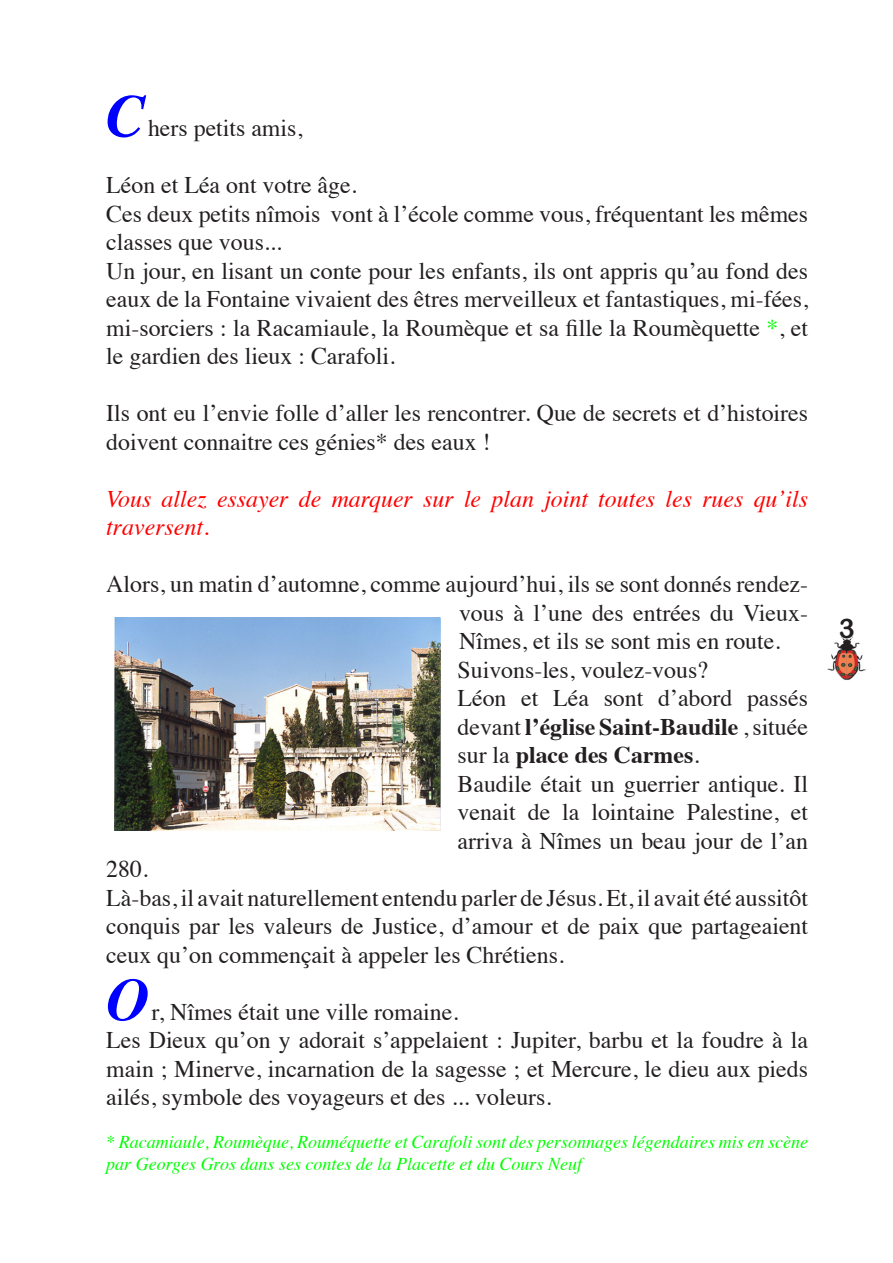
<style>
.page{position:relative;width:893px;height:1263px;background:#fff}
.page>*{position:absolute;margin:0;border:0;box-sizing:border-box;transform-origin:0 0}
.Txt{font:italic 700 59.85px "Times";color:#00f}
.Page{font:27px "Arial Rounded MT Bold";color:#231f20}
.Txt-2{font:23.85px/28.5px "Times";color:#231f20;text-align:justify}
.Txt-3{font:italic 23.85px/28.5px "Times";color:#f00}
.Renvoi{font:italic 18px/21.6px "Times";color:#0f0}
.s1{color:#0f0}
.s2{font-weight:700}
</style>
<div class="page">
<img style="left:827px;top:636px;width:39px;height:44px">
<img style="left:114px;top:618px;width:326px;height:212px">
<p class="Txt" style="left:106px;top:60px;width:41px">C</p>
<p class="Txt-2" style="left:148px;top:112px;width:156px">hers petits amis,</p>
<p class="Txt-2" style="left:106px;top:169px;width:252px">Léon et Léa ont votre âge.</p>
<p class="Txt-2" style="left:106px;top:197px;width:703px">Ces deux petits nîmois vont à l’école comme vous, fréquentant les mêmes classes que vous...</p>
<p class="Txt-2" style="left:106px;top:254px;width:703px">Un jour, en lisant un conte pour les enfants, ils ont appris qu’au fond des eaux de la Fontaine vivaient des êtres merveilleux et fantastiques, mi-fées, mi-sorciers : la Racamiaule, la Roumèque et sa fille la Roumèquette <span class="s1">*</span>, et le gardien des lieux : Carafoli.</p>
<p class="Txt-2" style="left:106px;top:397px;width:703px">Ils ont eu l’envie folle d’aller les rencontrer. Que de secrets et d’histoires doivent connaitre ces génies* des eaux !</p>
<p class="Txt-3" style="left:106px;top:483px;width:703px">Vous allez essayer de marquer sur le plan joint toutes les rues qu’ils traversent.</p>
<p class="Txt-2" style="left:459px;top:568px;width:351px;text-indent:-353px">Alors, un matin d’automne, comme aujourd’hui, ils se sont donnés rendez&shy;vous à l’une des entrées du Vieux-Nîmes, et ils se sont mis en route.</p>
<p class="Txt-2" style="left:457px;top:653px;width:252px">Suivons-les, voulez-vous?</p>
<p class="Txt-2" style="left:457px;top:682px;width:352px">Léon et Léa sont d’abord passés devant <span class="s2">l’église Saint-Baudile</span> , située sur la <span class="s2">place des Carmes</span>.</p>
<p class="Txt-2" style="left:457px;top:767px;width:352px">Baudile était un guerrier antique. Il venait de la lointaine Palestine, et arriva à Nîmes un beau jour de l’an</p>
<p class="Txt-2" style="left:106px;top:853px;width:43px">280.</p>
<p class="Txt-2" style="left:106px;top:881px;width:703px">Là-bas, il avait naturellement entendu parler de Jésus. Et, il avait été aussitôt conquis par les valeurs de Justice, d’amour et de paix que partageaient ceux qu’on commençait à appeler les Chrétiens.</p>
<p class="Txt" style="left:106px;top:943px;width:45px">O</p>
<p class="Txt-2" style="left:151px;top:995px;width:309px">r, Nîmes était une ville romaine.</p>
<p class="Txt-2" style="left:106px;top:1024px;width:703px">Les Dieux qu’on y adorait s’appelaient : Jupiter, barbu et la foudre à la main ; Minerve, incarnation de la sagesse ; et Mercure, le dieu aux pieds ailés, symbole des voyageurs et des ... voleurs.</p>
<p class="Renvoi" style="left:106px;top:1130px;width:703px">* Racamiaule, Roumèque, Rouméquette et Carafoli sont des personnages légendaires mis en scène par Georges Gros dans ses contes de la Placette et du Cours Neuf</p>
<p class="Page" style="left:839px;top:612px;width:18px">3</p>
</div>
